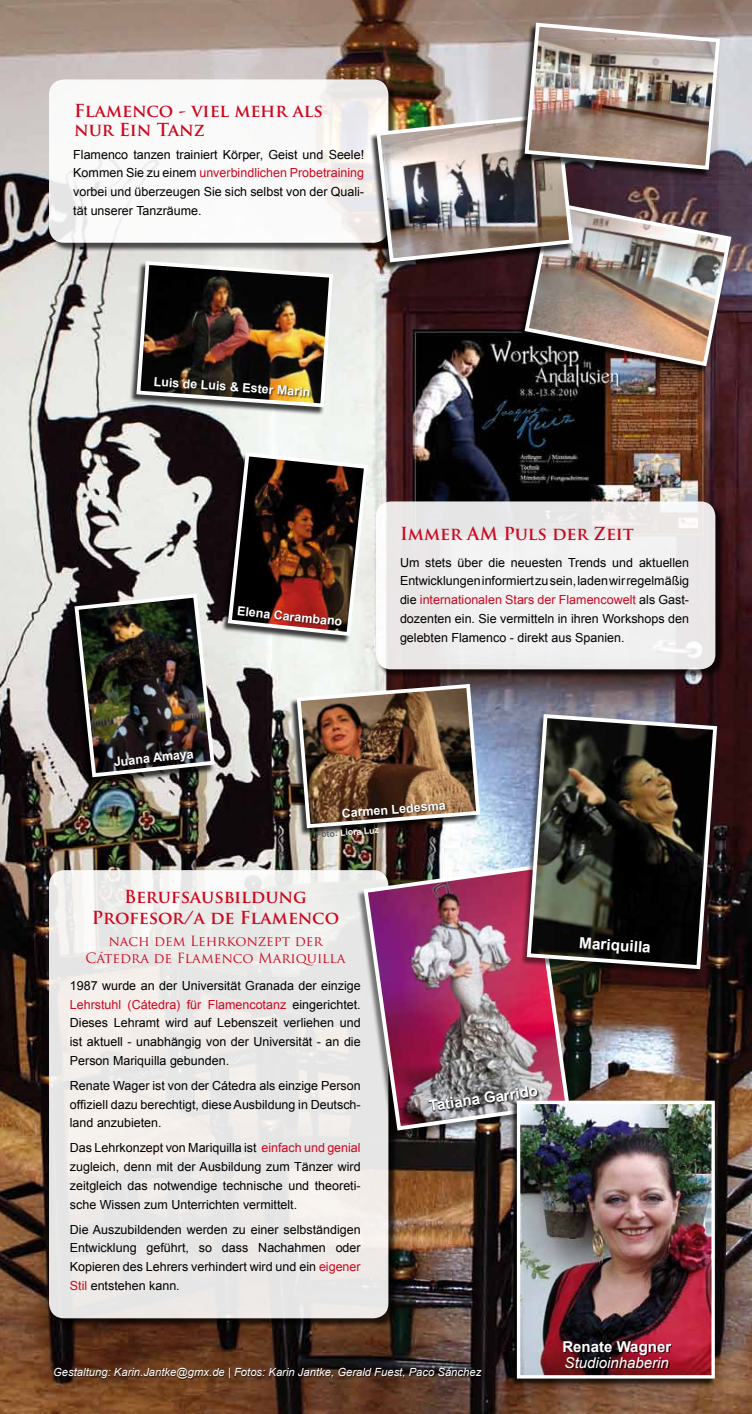
<style>
.page{position:relative;width:752px;height:1414px;background:#fff}
.page>*{position:absolute;margin:0;border:0;box-sizing:border-box;transform-origin:0 0}
.t1{font:700 17.5px/21.2px "Trajan Pro";color:#cd071e;text-align:center}
.t2{font:700 15.38px "Arial";color:#fff}
.t3{font:700 15px "Arial";color:#fff}
.t4{font:italic 15px "Arial";color:#fff}
.t5{font:13.75px/17.5px "Trajan Pro";color:#cd071e;text-align:center}
.t6{font:12.5px/18.8px "Arial";color:#000;text-align:justify}
.t7{font:700 12.5px "Arial";color:#fff}
.t8{font:italic 11.25px "Arial";color:#fff}
.t9{font:700 8.75px "Arial";color:#fff}
.s1{color:#cd071e}
.s2{color:#5f6062}
</style>
<div class="page">
<img style="left:0;top:0;width:751px;height:1414px">
<div style="left:50px;top:871px;width:347px;height:456px;background:#000;opacity:.75"></div>
<div style="left:49px;top:870px;width:339px;height:448px;background:#ebe9e7;border-radius:15px"></div>
<div style="left:377px;top:502px;width:347px;height:176px;background:#000;opacity:.75"></div>
<div style="left:376px;top:501px;width:339px;height:168px;background:#f0eff0;border-radius:15px"></div>
<div style="left:356px;top:867px;width:213px;height:272px;background:#000;opacity:.5"></div>
<img style="left:361px;top:863px;width:210px;height:269px">
<svg style="left:427px;top:1086px;width:111px;height:26px;background:#707173"></svg>
<div style="left:509px;top:1102px;width:206px;height:285px;background:#000;opacity:.75"></div>
<img style="left:520px;top:1105px;width:190px;height:269px">
<div style="left:516px;top:1101px;width:198px;height:277px;border:3px solid #fff"></div>
<div style="left:564px;top:1341px;width:108px;height:28px;background:#000;opacity:.75"></div>
<div style="left:517px;top:203px;width:214px;height:172px;background:#000;opacity:.75"></div>
<div style="left:50px;top:81px;width:347px;height:171px;background:#000;opacity:.75"></div>
<div style="left:49px;top:79px;width:339px;height:164px;background:#fff;border-radius:15px"></div>
<div style="left:369px;top:114px;width:204px;height:157px;background:#000;opacity:.75"></div>
<img style="left:374px;top:21px;width:359px;height:347px">
<div style="left:519px;top:716px;width:197px;height:261px;background:#000;opacity:.5"></div>
<img style="left:524px;top:712px;width:194px;height:259px">
<div style="left:54px;top:1368px;width:428px;height:12px;background:#000;opacity:.75"></div>
<div style="left:67px;top:595px;width:148px;height:191px;background:#000;opacity:.75"></div>
<img style="left:72px;top:591px;width:145px;height:188px">
<div style="left:114px;top:751px;width:82px;height:17px;background:#000;opacity:.75"></div>
<div style="left:289px;top:685px;width:191px;height:152px;background:#000;opacity:.75"></div>
<img style="left:294px;top:682px;width:188px;height:148px">
<div style="left:341px;top:802px;width:106px;height:17px;background:#000;opacity:.75"></div>
<div style="left:129px;top:263px;width:204px;height:153px;background:#000;opacity:.75"></div>
<img style="left:134px;top:259px;width:201px;height:150px">
<div style="left:153px;top:376px;width:159px;height:23px;background:#000;opacity:.75"></div>
<div style="left:221px;top:454px;width:147px;height:191px;background:#000;opacity:.75"></div>
<img style="left:226px;top:450px;width:144px;height:188px">
<div style="left:237px;top:605px;width:107px;height:23px;background:#000;opacity:.75"></div>
<h1 class="t1" style="left:74px;top:102px;width:250px;line-height:18.8px;text-align:left">Flamenco - viel mehr als nur Ein Tanz</h1>
<p class="t6" style="left:73px;top:145px;width:292px">Flamenco tanzen trainiert Körper, Geist und Seele!<br>Kommen Sie zu einem <span class="s1">unverbindlichen Probetraining </span>vorbei und überzeugen Sie sich selbst von der Quali&shy;tät unserer Tanzräume.</p>
<p class="t7" style="left:154px;top:373px;width:160px;rotate:4deg">Luis de Luis &amp; Ester Marin</p>
<p class="t7" style="left:238px;top:602px;width:109px;rotate:6deg">Elena Caram bano</p>
<p class="t7" style="left:113px;top:754px;width:84px;rotate:-6deg">Juana Amaya</p>
<h1 class="t1" style="left:400px;top:523px;width:235px">Immer AM Puls der Zeit</h1>
<p class="t6" style="left:400px;top:553px;width:290px">Um stets über die neuesten Trends und aktuellen Entwicklungen informiert zu sein, laden wir regelmäßig die <span class="s1">internationalen Stars der Flamencowelt</span> als Gast&shy;dozenten ein. Sie vermitteln in ihren Workshops den gelebten Flamenco - direkt aus Spanien.</p>
<p class="t7" style="left:341px;top:805px;width:108px;rotate:-5deg">Carmen Ledesma</p>
<p class="t9" style="left:315px;top:829px;width:65px;rotate:-4deg"><span class="s2">Foto:</span> Liora Luz</p>
<h1 class="t1" style="left:92px;top:886px;width:249px">Berufsausbildung<br>Profesor/a de Flamenco</h1>
<p class="t5" style="left:85px;top:932px;width:261px">nach dem Lehrkonzept der<br>Cátedra de Flamenco Mariquilla</p>
<p class="t6" style="left:70px;top:976px;width:292px">1987 wurde an der Universität Granada der einzige <span class="s1">Lehrstuhl (Cátedra) für Flamencotanz</span> eingerichtet.<br>Dieses Lehramt wird auf Lebenszeit verliehen und ist aktuell - unabhängig von der Universität - an die Person Mariquilla gebunden.</p>
<p class="t6" style="left:70px;top:1076px;width:292px">Renate Wager ist von der Cátedra als einzige Person offiziell dazu berechtigt, diese Ausbildung in Deutsch&shy;land anzubieten.</p>
<p class="t6" style="left:70px;top:1139px;width:292px">Das Lehrkonzept von Mariquilla ist <span class="s1">einfach und genial </span>zugleich, denn mit der Ausbildung zum Tänzer wird zeitgleich das notwendige technische und theoreti&shy;sche Wissen zum Unterrichten vermittelt.</p>
<p class="t6" style="left:70px;top:1220px;width:292px">Die Auszubildenden werden zu einer selbständigen Entwicklung geführt, so dass Nachahmen oder Kopieren des Lehrers verhindert wird und ein <span class="s1">eigener Stil</span> entstehen kann.</p>
<p class="t3" style="left:427px;top:1096px;width:114px;rotate:-8deg">Tatiana Garrido</p>
<p class="t8" style="left:53px;top:1365px;width:429px">Gestaltung: Karin.Jantke@gmx.de | Fotos: Karin Jantke, Gerald Fuest, Paco Sánchez</p>
<p class="t2" style="left:579px;top:932px;width:76px;rotate:4deg">Mariquilla</p>
<p class="t3" style="left:562px;top:1336px;width:110px">Renate Wagner</p>
<p class="t4" style="left:564px;top:1353px;width:106px">Studioinhaberin</p>
</div>
